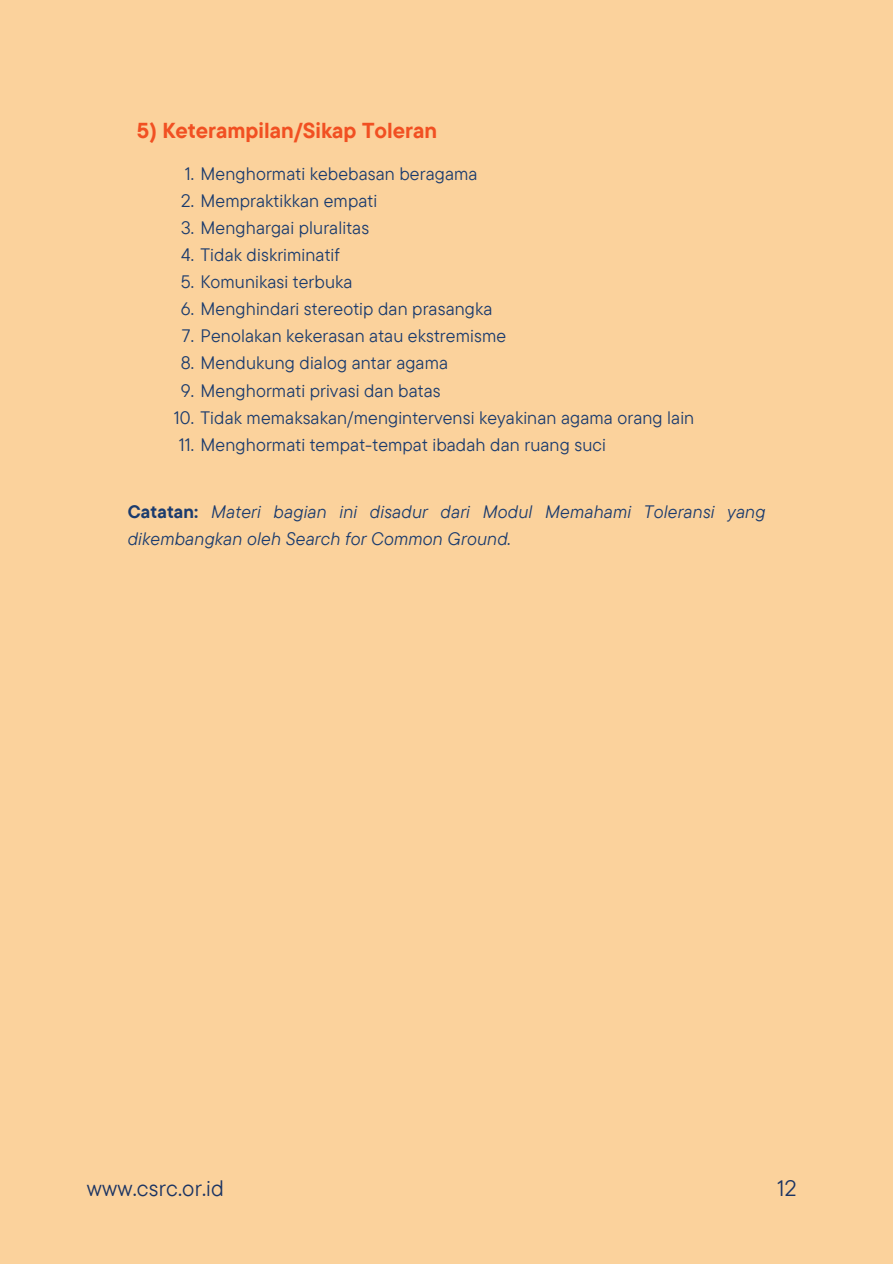
<style>
.page{position:relative;width:893px;height:1264px;background:#fff}
.page>*{position:absolute;margin:0;border:0;box-sizing:border-box;transform-origin:0 0}
.t1{font:22.35px "TT Commons Pro";letter-spacing:.01em;color:#1b3463}
.t2{font:700 21.6px "TT Commons Pro";color:#f15022}
.t3{font:18px "TT Commons Pro";letter-spacing:.01em;color:#1a3b6e}
.t4{font:italic 18px/27px "TT Commons Pro";letter-spacing:.01em;color:#1a3b6e}
.s1{font-weight:700;font-style:normal}
</style>
<div class="page">
<div style="left:0;top:0;width:892px;height:1263px;background:#fbd29c"></div>
<p class="t2" style="left:137px;top:114px;width:302px">5) Keterampilan/Sikap Toleran</p>
<p class="t3" style="left:185px;top:161px;width:294px">1. Menghormati kebebasan beragama</p>
<p class="t3" style="left:181px;top:188px;width:197px">2. Mempraktikkan empati</p>
<p class="t3" style="left:181px;top:215px;width:189px">3. Menghargai pluralitas</p>
<p class="t3" style="left:181px;top:242px;width:160px">4. Tidak diskriminatif</p>
<p class="t3" style="left:181px;top:269px;width:173px">5. Komunikasi terbuka</p>
<p class="t3" style="left:181px;top:296px;width:313px">6. Menghindari stereotip dan prasangka</p>
<p class="t3" style="left:182px;top:323px;width:325px">7. Penolakan kekerasan atau ekstremisme</p>
<p class="t3" style="left:181px;top:350px;width:269px">8. Mendukung dialog antar agama</p>
<p class="t3" style="left:181px;top:377px;width:261px">9. Menghormati privasi dan batas</p>
<p class="t3" style="left:174px;top:404px;width:522px">10. Tidak memaksakan/mengintervensi keyakinan agama orang lain</p>
<p class="t3" style="left:179px;top:431px;width:428px">11. Menghormati tempat-tempat ibadah dan ruang suci</p>
<p class="t4" style="left:128px;top:498px;width:639px"><span class="s1">Catatan:</span> Materi bagian ini disadur dari Modul Memahami Toleransi yang dikembangkan oleh Search for Common Ground.</p>
<p class="t1" style="left:87px;top:1171px;width:138px">www.csrc.or.id</p>
<p class="t1" style="left:777px;top:1171px;width:21px">12</p>
</div>
